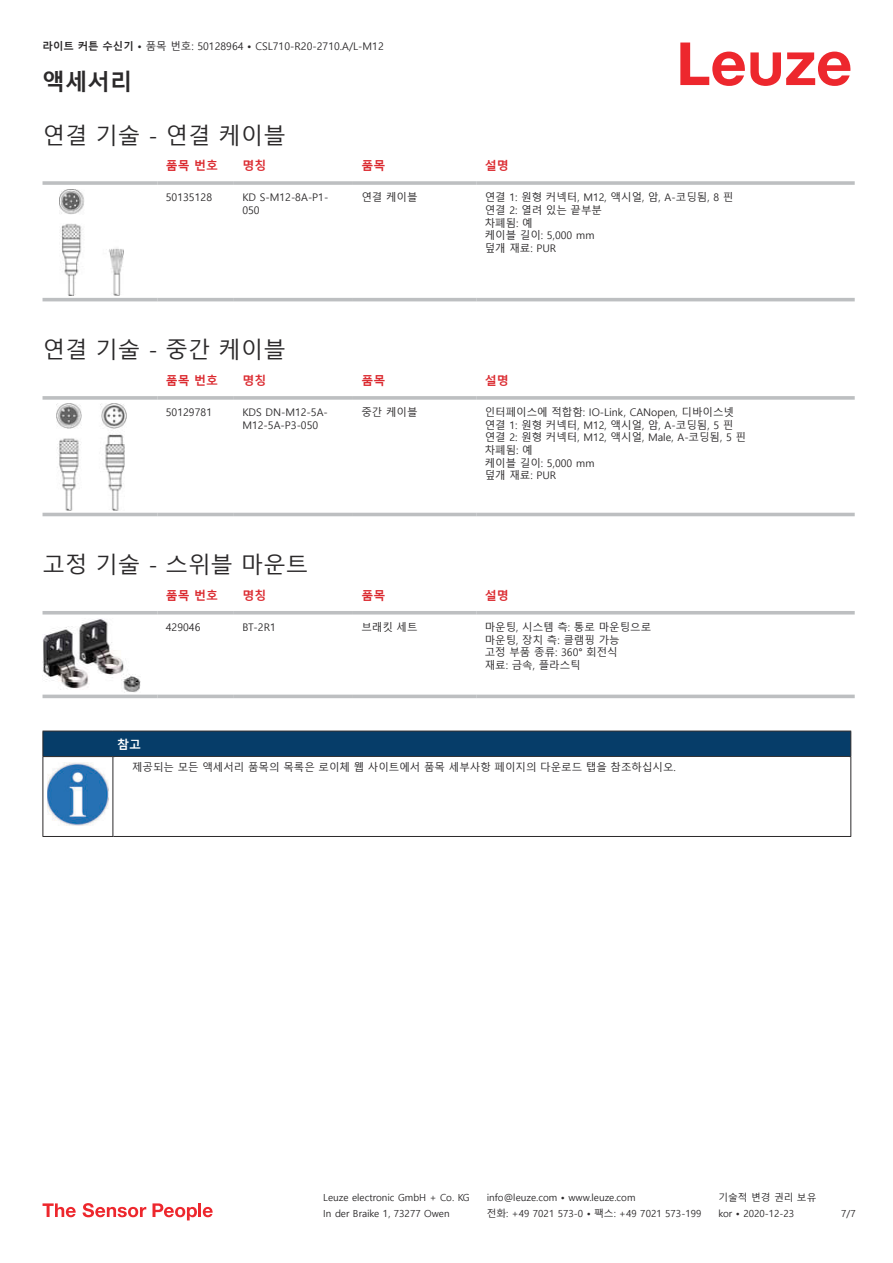
<style>
.page{position:relative;width:893px;height:1263px;background:#fff}
.page>*{position:absolute;margin:0;border:0;box-sizing:border-box;transform-origin:0 0}
.t1{font:22.5px "Malgun Gothic";color:#2b292a}
.t2{font:700 22.5px "Malgun Gothic";color:#2b292a}
.t3{font:700 12px "Malgun Gothic";color:#db2a30}
.t4{font:700 12px "Malgun Gothic";color:#fff}
.t5{font:10.5px/12.6px "Malgun Gothic";color:#2b292a}
.t6{font:9.75px "Malgun Gothic";color:#2b292a}
.s1{font-weight:700}
</style>
<div class="page">
<svg style="left:680px;top:43px;width:170px;height:43px"></svg>
<svg style="left:43px;top:295px;width:812px;height:7px"></svg>
<hr style="left:43px;top:181px;width:114px;height:4px;background:#bdbfc1">
<hr style="left:157px;top:181px;width:77px;height:4px;background:#c8cacb">
<hr style="left:234px;top:181px;width:119px;height:4px;background:#c3c5c6">
<hr style="left:353px;top:181px;width:123px;height:4px;background:#bdbfc1">
<hr style="left:476px;top:181px;width:379px;height:4px;background:#c8cacb">
<hr style="left:43px;top:298px;width:114px;height:3px;background:#bdbfc1">
<hr style="left:157px;top:298px;width:77px;height:3px;background:#bdbfc1">
<hr style="left:234px;top:298px;width:119px;height:3px;background:#bdbfc1">
<hr style="left:353px;top:298px;width:123px;height:3px;background:#bdbfc1">
<hr style="left:476px;top:298px;width:379px;height:3px;background:#bdbfc1">
<img style="left:59px;top:189px;width:65px;height:106px">
<svg style="left:43px;top:403px;width:812px;height:114px"></svg>
<svg style="left:43px;top:396px;width:114px;height:4px"></svg>
<svg style="left:157px;top:396px;width:77px;height:4px"></svg>
<svg style="left:234px;top:396px;width:119px;height:4px"></svg>
<svg style="left:353px;top:396px;width:123px;height:4px"></svg>
<svg style="left:476px;top:396px;width:379px;height:4px;background:#c3c5c7"></svg>
<hr style="left:43px;top:513px;width:114px;height:3px;background:#bdbfc1">
<hr style="left:157px;top:513px;width:77px;height:3px;background:#bdbfc1">
<hr style="left:234px;top:513px;width:119px;height:3px;background:#bdbfc1">
<hr style="left:353px;top:513px;width:123px;height:3px;background:#bdbfc1">
<hr style="left:476px;top:513px;width:379px;height:3px;background:#bdbfc1">
<img style="left:56px;top:404px;width:70px;height:106px">
<svg style="left:43px;top:614px;width:812px;height:85px"></svg>
<hr style="left:43px;top:611px;width:114px;height:3px;background:#bdbfc1">
<hr style="left:157px;top:611px;width:77px;height:3px;background:#bdbfc1">
<hr style="left:234px;top:611px;width:119px;height:3px;background:#bdbfc1">
<hr style="left:353px;top:611px;width:123px;height:3px;background:#bdbfc1">
<hr style="left:476px;top:611px;width:379px;height:3px;background:#bdbfc1">
<hr style="left:43px;top:695px;width:114px;height:3px;background:#bdbfc1">
<hr style="left:157px;top:695px;width:77px;height:3px;background:#bdbfc1">
<hr style="left:234px;top:695px;width:119px;height:3px;background:#bdbfc1">
<hr style="left:353px;top:695px;width:123px;height:3px;background:#bdbfc1">
<hr style="left:476px;top:695px;width:379px;height:3px;background:#bdbfc1">
<img style="left:43px;top:619px;width:97px;height:73px">
<hr style="left:43px;top:756px;width:70px;height:1px;background:#2b292a">
<div style="left:43px;top:731px;width:808px;height:25px;background:#063d69"></div>
<hr style="left:113px;top:756px;width:738px;height:1px;background:#2b292a">
<hr style="left:43px;top:757px;width:1px;height:75px;background:#2b292a">
<hr style="left:113px;top:757px;width:1px;height:75px;background:#2b292a">
<hr style="left:850px;top:757px;width:1px;height:75px;background:#2b292a">
<hr style="left:43px;top:836px;width:70px;height:1px;background:#2b292a">
<hr style="left:113px;top:836px;width:738px;height:1px;background:#2b292a">
<img style="left:47px;top:763px;width:61px;height:63px">
<svg style="left:43px;top:1203px;width:33px;height:14px"></svg>
<svg style="left:83px;top:1203px;width:63px;height:14px"></svg>
<svg style="left:153px;top:1203px;width:44px;height:17px"></svg>
<hr style="left:198px;top:1203px;width:3px;height:14px;background:#ed272d">
<svg style="left:203px;top:1207px;width:10px;height:10px"></svg>
<p class="t5" style="left:43px;top:40px;width:343px"><span class="s1">라이트 커튼 수신기 •</span> 품목 번호: 50128964 <span class="s1">•</span> CSL710-R20-2710.A/L-M12</p>
<h1 class="t2" style="left:43px;top:69px;width:91px">액세서리</h1>
<h1 class="t1" style="left:43px;top:123px;width:245px">연결 기술 - 연결 케이블</h1>
<p class="t3" style="left:166px;top:159px;width:54px">품목 번호</p>
<p class="t3" style="left:242px;top:159px;width:25px">명칭</p>
<p class="t3" style="left:361px;top:159px;width:25px">품목</p>
<p class="t3" style="left:485px;top:159px;width:25px">설명</p>
<p class="t5" style="left:166px;top:191px;width:48px">50135128</p>
<p class="t5" style="left:242px;top:191px;width:88px">KD S-M12-8A-P1-<br>050</p>
<p class="t5" style="left:361px;top:191px;width:58px">연결 케이블</p>
<p class="t5" style="left:485px;top:191px;width:250px">연결 1: 원형 커넥터, M12, 액시얼, 암, A-코딩됨, 8 핀 연결 2: 열려 있는 끝부분<br>차폐됨: 예<br>케이블 길이: 5,000 mm<br>덮개 재료: PUR</p>
<h1 class="t1" style="left:43px;top:337px;width:245px">연결 기술 - 중간 케이블</h1>
<p class="t3" style="left:166px;top:374px;width:54px">품목 번호</p>
<p class="t3" style="left:242px;top:374px;width:25px">명칭</p>
<p class="t3" style="left:361px;top:374px;width:25px">품목</p>
<p class="t3" style="left:485px;top:374px;width:25px">설명</p>
<p class="t5" style="left:166px;top:406px;width:48px">50129781</p>
<p class="t5" style="left:242px;top:406px;width:87px">KDS DN-M12-5A-<br>M12-5A-P3-050</p>
<p class="t5" style="left:361px;top:406px;width:58px">중간 케이블</p>
<p class="t5" style="left:485px;top:406px;width:263px">인터페이스에 적합함: IO-Link, CANopen, 디바이스넷 연결 1: 원형 커넥터, M12, 액시얼, 암, A-코딩됨, 5 핀 연결 2: 원형 커넥터, M12, 액시얼, Male, A-코딩됨, 5 핀 차폐됨: 예<br>케이블 길이: 5,000 mm<br>덮개 재료: PUR</p>
<h1 class="t1" style="left:43px;top:552px;width:267px">고정 기술 - 스위블 마운트</h1>
<p class="t3" style="left:166px;top:589px;width:54px">품목 번호</p>
<p class="t3" style="left:242px;top:589px;width:25px">명칭</p>
<p class="t3" style="left:361px;top:589px;width:25px">품목</p>
<p class="t3" style="left:485px;top:589px;width:25px">설명</p>
<p class="t5" style="left:166px;top:621px;width:36px">429046</p>
<p class="t5" style="left:242px;top:621px;width:35px">BT-2R1</p>
<p class="t5" style="left:361px;top:621px;width:58px">브래킷 세트</p>
<p class="t5" style="left:485px;top:621px;width:168px">마운팅, 시스템 측: 통로 마운팅으로 마운팅, 장치 측: 클램핑 가능<br>고정 부품 종류: 360° 회전식<br>재료: 금속, 플라스틱</p>
<p class="t4" style="left:117px;top:737px;width:25px">참고</p>
<p class="t5" style="left:132px;top:761px;width:545px">제공되는 모든 액세서리 품목의 목록은 로이체 웹 사이트에서 품목 세부사항 페이지의 다운로드 탭을 참조하십시오.</p>
<p class="t6" style="left:323px;top:1192px;width:148px">Leuze electronic GmbH + Co. KG</p>
<p class="t6" style="left:487px;top:1192px;width:150px">info@leuze.com • www.leuze.com</p>
<p class="t6" style="left:718px;top:1192px;width:100px">기술적 변경 권리 보유</p>
<p class="t6" style="left:323px;top:1208px;width:128px">In der Braike 1, 73277 Owen</p>
<p class="t6" style="left:487px;top:1208px;width:216px">전화: +49 7021 573-0 • 팩스: +49 7021 573-199</p>
<p class="t6" style="left:718px;top:1208px;width:77px">kor • 2020-12-23</p>
<p class="t6" style="left:841px;top:1208px;width:16px">7 /7</p>
</div>
